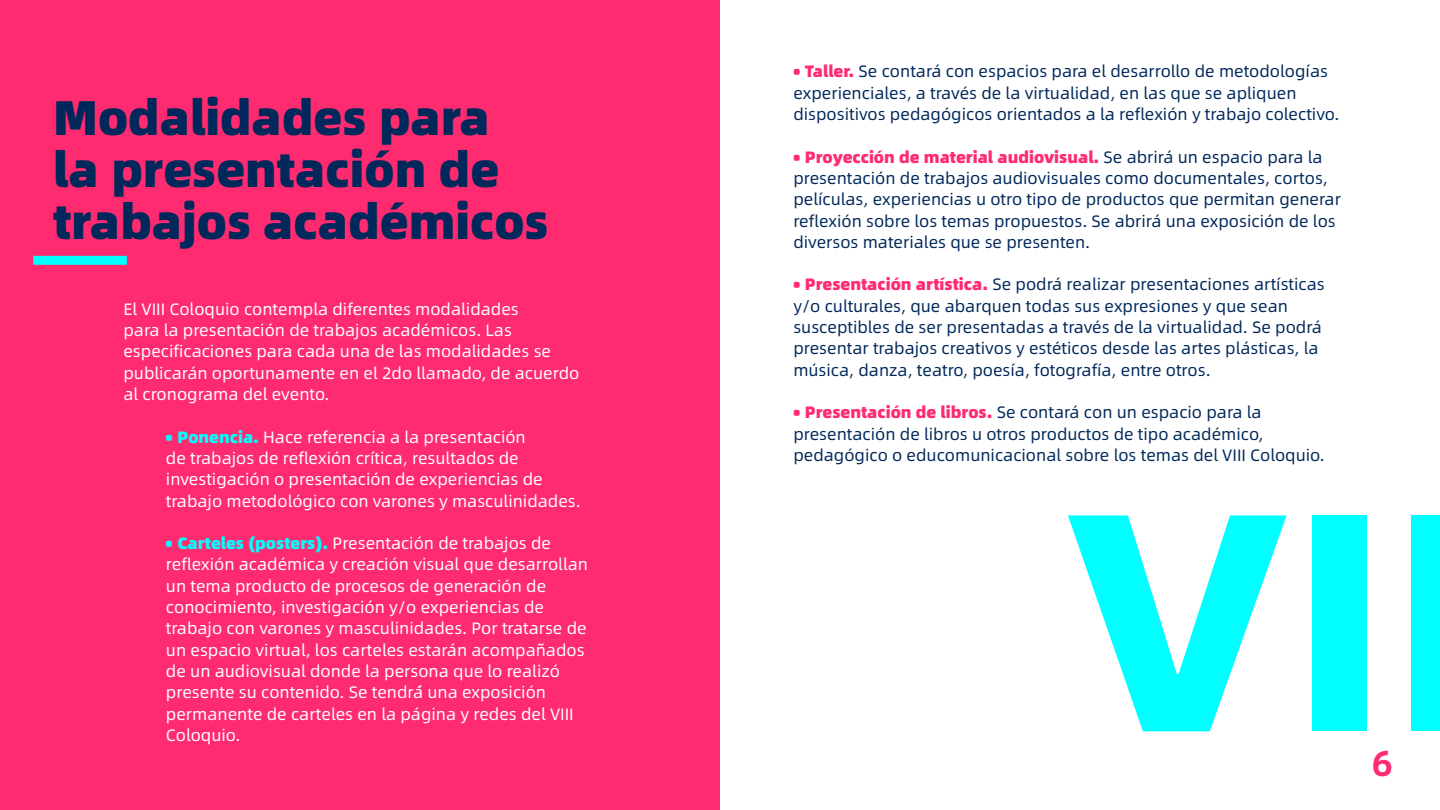
<style>
.page{position:relative;width:1440px;height:810px;background:#fff}
.page>*{position:absolute;margin:0;border:0;box-sizing:border-box;transform-origin:0 0}
.t1{font:800 48.75px/51.7px "Alibaba Pu Hui Ti";color:#00285a}
.t2{font:700 36px "Alibaba Pu Hui Ti";color:#ff2b70}
.t3{font:16.5px/21.3px "Alibaba Pu Hui Ti";color:#00285a}
.t4{font:16.5px/21.3px "Alibaba Pu Hui Ti";color:#fff}
.s1{font-weight:800;color:#0ff}
.s2{font-weight:800;color:#ff2b70}
</style>
<div class="page">
<div style="left:0;top:0;width:720px;height:810px;background:#ff2b70"></div>
<div style="left:33px;top:256px;width:94px;height:9px;background:#0ff"></div>
<svg style="left:1068px;top:515px;width:219px;height:216px"></svg>
<div style="left:1313px;top:515px;width:54px;height:216px;background:#0ff"></div>
<div style="left:1412px;top:515px;width:28px;height:216px;background:#0ff"></div>
<h1 class="t1" style="left:53px;top:89px;width:497px">Modalidades para<br>la presentación de trabajos académicos</h1>
<p class="t4" style="left:123px;top:297px;width:457px">El VIII Coloquio contempla diferentes modalidades<br>para la presentación de trabajos académicos. Las especificaciones para cada una de las modalidades se publicarán oportunamente en el 2do llamado, de acuerdo al cronograma del evento.</p>
<p class="t4" style="left:166px;top:425px;width:416px"><span class="s1">• Ponencia.</span> Hace referencia a la presentación<br>de trabajos de reflexión crítica, resultados de investigación o presentación de experiencias de trabajo metodológico con varones y masculinidades.</p>
<p class="t4" style="left:166px;top:532px;width:424px"><span class="s1">• Carteles (posters).</span> Presentación de trabajos de reflexión académica y creación visual que desarrollan un tema producto de procesos de generación de conocimiento, investigación y/o experiencias de trabajo con varones y masculinidades. Por tratarse de un espacio virtual, los carteles estarán acompañados de un audiovisual donde la persona que lo realizó presente su contenido. Se tendrá́una exposición permanente de carteles en la página y redes del VIII Coloquio.</p>
<p class="t3" style="left:793px;top:60px;width:548px"><span class="s2">• Taller.</span> Se contará con espacios para el desarrollo de metodologías experienciales, a través de la virtualidad, en las que se apliquen dispositivos pedagógicos orientados a la reflexión y trabajo colectivo.</p>
<p class="t3" style="left:793px;top:145px;width:549px"><span class="s2">• Proyección de material audiovisual.</span> Se abrirá un espacio para la presentación de trabajos audiovisuales como documentales, cortos, películas, experiencias u otro tipo de productos que permitan generar reflexión sobre los temas propuestos. Se abrirá una exposición de los diversos materiales que se presenten.</p>
<p class="t3" style="left:793px;top:273px;width:533px"><span class="s2">• Presentación artística.</span> Se podrá realizar presentaciones artísticas y/o culturales, que abarquen todas sus expresiones y que sean susceptibles de ser presentadas a través de la virtualidad. Se podrá presentar trabajos creativos y estéticos desde las artes plásticas, la música, danza, teatro, poesía, fotografía, entre otros.</p>
<p class="t3" style="left:793px;top:401px;width:533px"><span class="s2">• Presentación de libros.</span> Se contará con un espacio para la presentación de libros u otros productos de tipo académico, pedagógico o educomunicacional sobre los temas del VIII Coloquio.</p>
<h2 class="t2" style="left:1372px;top:735px;width:23px">6</h2>
</div>
